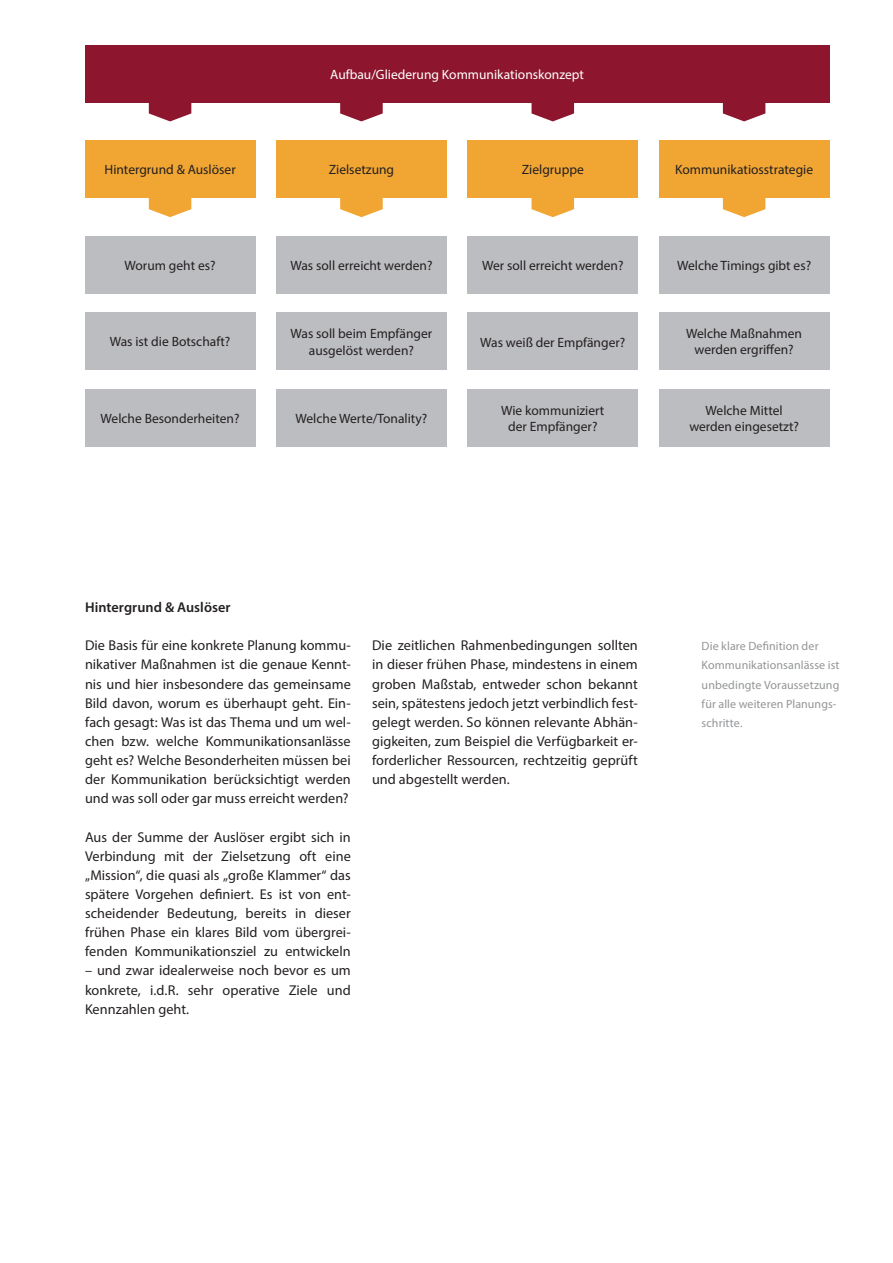
<style>
.page{position:relative;width:893px;height:1263px;background:#fff}
.page>*{position:absolute;margin:0;border:0;box-sizing:border-box;transform-origin:0 0}
.t1{font:14.25px/19px "Myriad Pro";letter-spacing:.005em;color:#231f20;text-align:justify}
.t2{font:600 14.25px "Myriad Pro";letter-spacing:.005em;color:#231f20}
.t3{font:13.5px/16.2px "Myriad Pro";color:#231f20;text-align:center}
.t4{font:13.5px "Myriad Pro";color:#fff}
.t5{font:12px/19.2px "Myriad Pro";letter-spacing:.005em;color:#939598}
</style>
<div class="page">
<svg style="left:149px;top:198px;width:42px;height:19px"></svg>
<svg style="left:340px;top:198px;width:43px;height:19px"></svg>
<svg style="left:531px;top:198px;width:43px;height:19px"></svg>
<svg style="left:723px;top:198px;width:42px;height:19px"></svg>
<div style="left:85px;top:140px;width:170px;height:58px;background:#f1a633"></div>
<div style="left:85px;top:236px;width:170px;height:57px;background:#bcbdc0"></div>
<div style="left:276px;top:140px;width:170px;height:58px;background:#f1a633"></div>
<div style="left:276px;top:236px;width:170px;height:57px;background:#bcbdc0"></div>
<div style="left:276px;top:313px;width:170px;height:57px;background:#bcbdc0"></div>
<div style="left:276px;top:389px;width:170px;height:57px;background:#bcbdc0"></div>
<div style="left:468px;top:140px;width:170px;height:58px;background:#f1a633"></div>
<div style="left:468px;top:236px;width:170px;height:57px;background:#bcbdc0"></div>
<div style="left:468px;top:313px;width:170px;height:57px;background:#bcbdc0"></div>
<div style="left:468px;top:389px;width:170px;height:57px;background:#bcbdc0"></div>
<div style="left:659px;top:140px;width:170px;height:58px;background:#f1a633"></div>
<div style="left:659px;top:236px;width:170px;height:57px;background:#bcbdc0"></div>
<svg style="left:149px;top:102px;width:42px;height:19px"></svg>
<svg style="left:340px;top:102px;width:43px;height:19px"></svg>
<svg style="left:531px;top:102px;width:43px;height:19px"></svg>
<svg style="left:723px;top:102px;width:42px;height:19px"></svg>
<div style="left:85px;top:45px;width:744px;height:57px;background:#8d162e"></div>
<div style="left:85px;top:313px;width:170px;height:57px;background:#bcbdc0"></div>
<div style="left:85px;top:389px;width:170px;height:57px;background:#bcbdc0"></div>
<div style="left:659px;top:313px;width:170px;height:57px;background:#bcbdc0"></div>
<div style="left:659px;top:389px;width:170px;height:57px;background:#bcbdc0"></div>
<p class="t4" style="left:330px;top:66px;width:255px">Aufbau/Gliederung Kommunikationskonzept</p>
<p class="t3" style="left:104px;top:161px;width:133px">Hintergrund &amp; Auslöser</p>
<p class="t3" style="left:329px;top:161px;width:67px">Zielsetzung</p>
<p class="t3" style="left:522px;top:161px;width:64px">Zielgruppe</p>
<p class="t3" style="left:675px;top:161px;width:139px">Kommunikatiosstrategie</p>
<p class="t3" style="left:125px;top:257px;width:93px">Worum geht es?</p>
<p class="t3" style="left:290px;top:257px;width:144px">Was soll erreicht werden?</p>
<p class="t3" style="left:482px;top:257px;width:143px">Wer soll erreicht werden?</p>
<p class="t3" style="left:677px;top:257px;width:136px">Welche Timings gibt es?</p>
<p class="t3" style="left:110px;top:333px;width:122px">Was ist die Botschaft?</p>
<p class="t3" style="left:291px;top:326px;width:143px">Was soll beim Empfänger ausgelöst werden?</p>
<p class="t3" style="left:480px;top:334px;width:147px">Was weiß der Empfänger?</p>
<p class="t3" style="left:686px;top:325px;width:117px">Welche Maßnahmen werden ergriffen?</p>
<p class="t3" style="left:101px;top:410px;width:140px">Welche Besonderheiten?</p>
<p class="t3" style="left:296px;top:410px;width:133px">Welche Werte/Tonality?</p>
<p class="t3" style="left:501px;top:402px;width:105px">Wie kommuniziert der Empfänger?</p>
<p class="t3" style="left:689px;top:402px;width:111px">Welche Mittel werden eingesetzt?</p>
<p class="t2" style="left:85px;top:598px;width:147px">Hintergrund &amp; Auslöser</p>
<p class="t1" style="left:85px;top:636px;width:267px">Die Basis für eine konkrete Planung kommu&shy;nikativer Maßnahmen ist die genaue Kennt&shy;nis und hier insbesondere das gemeinsame Bild davon, worum es überhaupt geht. Ein&shy;fach gesagt: Was ist das Thema und um wel&shy;chen bzw. welche Kommunikationsanlässe geht es? Welche Besonderheiten müssen bei der Kommunikation berücksichtigt werden und was soll oder gar muss erreicht werden?</p>
<p class="t1" style="left:85px;top:827px;width:267px">Aus der Summe der Auslöser ergibt sich in Verbindung mit der Zielsetzung oft eine „Mission“, die quasi als „große Klammer“ das spätere Vorgehen definiert. Es ist von ent&shy;scheidender Bedeutung, bereits in dieser frühen Phase ein klares Bild vom übergrei&shy;fenden Kommunikationsziel zu entwickeln</p>
<p class="t1" style="left:85px;top:961px;width:267px">– und zwar idealerweise noch bevor es um konkrete, i.d.R. sehr operative Ziele und Kennzahlen geht.</p>
<p class="t1" style="left:372px;top:636px;width:267px">Die zeitlichen Rahmenbedingungen sollten in dieser frühen Phase, mindestens in einem groben Maßstab, entweder schon bekannt sein, spätestens jedoch jetzt verbindlich fest&shy;gelegt werden. So können relevante Abhän&shy;gigkeiten, zum Beispiel die Verfügbarkeit er&shy;forderlicher Ressourcen, rechtzeitig geprüft und abgestellt werden.</p>
<p class="t5" style="left:702px;top:636px;width:139px">Die klare Definition der<br>Kommunikationsanlässe ist unbedingte Voraussetzung für alle weiteren Planungs&shy;schritte.</p>
</div>
